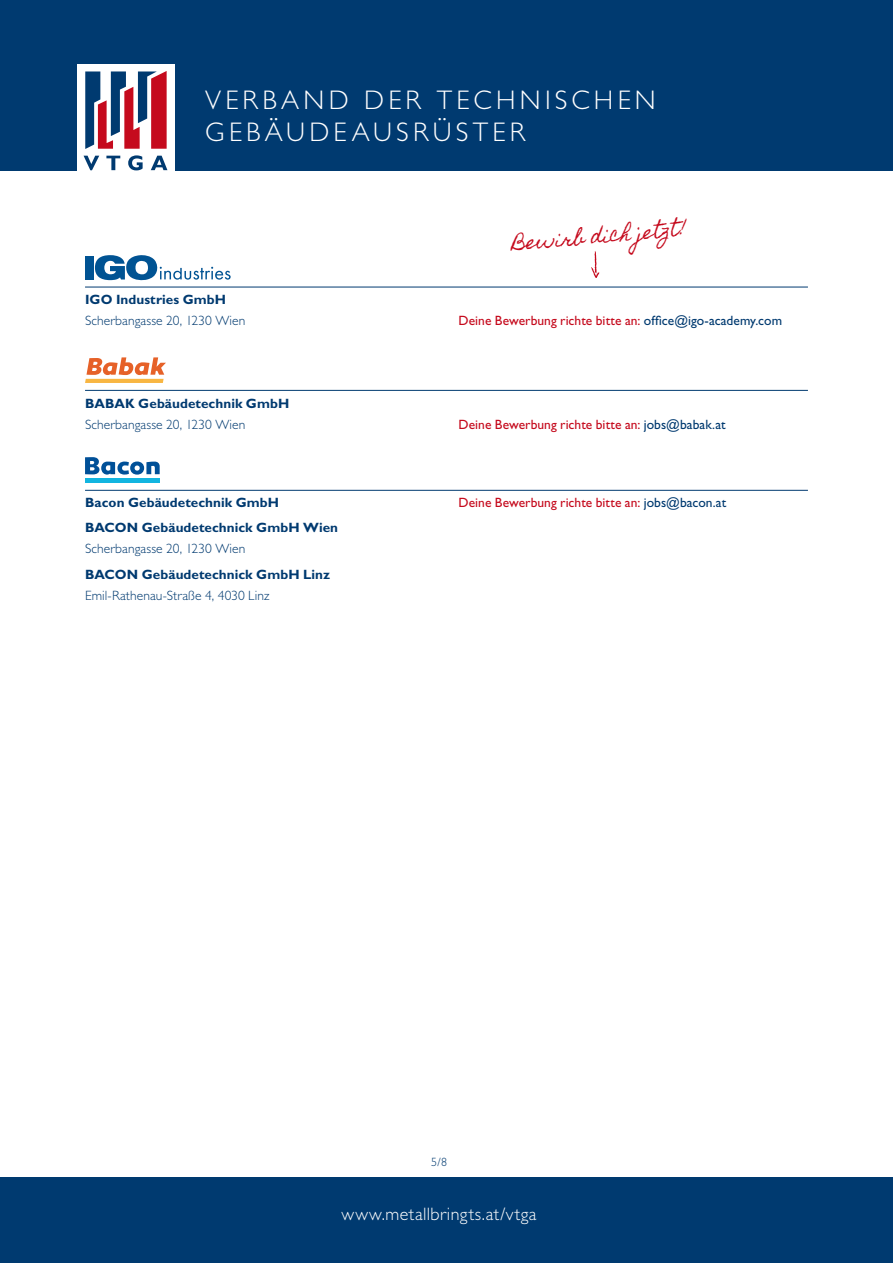
<style>
.page{position:relative;width:893px;height:1263px;background:#fff}
.page>*{position:absolute;margin:0;border:0;box-sizing:border-box;transform-origin:0 0}
.t1{font:300 27px/32.4px "Gill Sans Std";letter-spacing:.155em;color:#fff}
.t2{font:300 18px "Gill Sans Std";letter-spacing:.025em;color:#fff}
.t3{font:18px "Homemade Apple";color:#c50a1d}
.t4{font:13.5px "Gill Sans Std";letter-spacing:.005em;color:#c50a1d}
.t5{font:700 13.5px "Gill Sans Std";letter-spacing:.005em;color:#003a70}
.t6{font:300 13.5px "Gill Sans Std";letter-spacing:.005em;color:#003a70}
.t7{font:300 12px "Gill Sans Std";color:#003a70}
.s1{color:#003a70}
</style>
<div class="page">
<div style="left:0;top:0;width:893px;height:170px;background:#003a70"></div>
<div style="left:0;top:1178px;width:893px;height:85px;background:#003a70"></div>
<div style="left:77px;top:64px;width:97px;height:110px;background:#fff"></div>
<svg style="left:85px;top:71px;width:82px;height:78px"></svg>
<svg style="left:84px;top:156px;width:15px;height:14px"></svg>
<svg style="left:106px;top:156px;width:14px;height:14px"></svg>
<svg style="left:128px;top:155px;width:15px;height:15px"></svg>
<svg style="left:151px;top:156px;width:16px;height:14px"></svg>
<div style="left:85px;top:256px;width:9px;height:24px;background:#005393"></div>
<svg style="left:95px;top:255px;width:136px;height:25px"></svg>
<hr style="left:85px;top:287px;width:723px;height:1px;background:#003a70">
<hr style="left:85px;top:390px;width:723px;height:1px;background:#003a70">
<hr style="left:85px;top:490px;width:723px;height:1px;background:#003a70">
<svg style="left:85px;top:357px;width:81px;height:26px"></svg>
<svg style="left:85px;top:457px;width:75px;height:18px"></svg>
<div style="left:85px;top:478px;width:75px;height:5px;background:#12b5e0"></div>
<svg style="left:591px;top:251px;width:8px;height:27px"></svg>
<h1 class="t1" style="left:205px;top:84px;width:452px">VERBAND DER TECHNISCHEN<br>GEBÄUDEAUSRÜSTER</h1>
<h2 class="t3" style="left:511px;top:233px;width:176px;rotate:-5deg">Bewirb dich jetzt!</h2>
<p class="t5" style="left:85px;top:291px;width:143px">IGO Industries GmbH</p>
<p class="t6" style="left:85px;top:313px;width:162px">Scherbangasse 20, 1230 Wien</p>
<p class="t4" style="left:459px;top:313px;width:325px">Deine Bewerbung richte bitte an: <span class="s1">office@igo-academy.com</span></p>
<p class="t5" style="left:85px;top:395px;width:206px">BABAK Gebäudetechnik GmbH</p>
<p class="t6" style="left:85px;top:416px;width:162px">Scherbangasse 20, 1230 Wien</p>
<p class="t4" style="left:459px;top:416px;width:268px">Deine Bewerbung richte bitte an: <span class="s1">jobs@babak.at</span></p>
<p class="t5" style="left:85px;top:494px;width:196px">Bacon Gebäudetechnik GmbH</p>
<p class="t4" style="left:459px;top:495px;width:269px">Deine Bewerbung richte bitte an: <span class="s1">jobs@bacon.at</span></p>
<p class="t5" style="left:85px;top:520px;width:255px">BACON Gebäudetechnick GmbH Wien</p>
<p class="t6" style="left:85px;top:541px;width:162px">Scherbangasse 20, 1230 Wien</p>
<p class="t5" style="left:85px;top:566px;width:247px">BACON Gebäudetechnick GmbH Linz</p>
<p class="t6" style="left:85px;top:587px;width:186px">Emil-Rathenau-Straße 4, 4030 Linz</p>
<p class="t7" style="left:431px;top:1155px;width:17px">5/8</p>
<h2 class="t2" style="left:341px;top:1204px;width:197px">www.metallbringts.at/vtga</h2>
</div>
